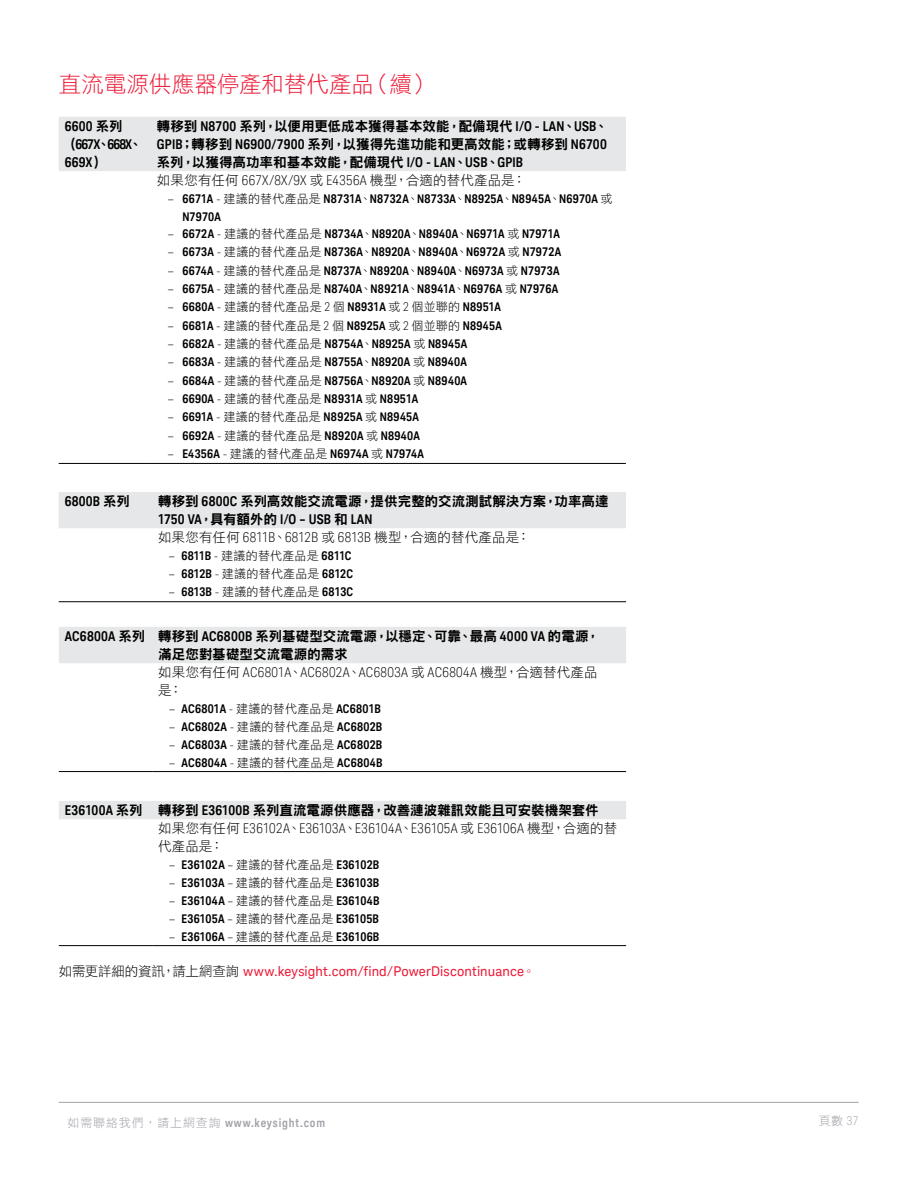
<style>
.page{position:relative;width:918px;height:1188px;background:#fff}
.page>*{position:absolute;margin:0;border:0;box-sizing:border-box;transform-origin:0 0}
.t1{font:22.5px "DF Hei Std W3";color:#ed1936}
.t2{font:13.5px/18px "DF Hei Std W9";color:#000;text-align:justify}
.t3{font:300 condensed 13.5px "Keysight Sans";letter-spacing:.02em;color:#000}
.t4{font:13.5px "DF Hei Std W3";letter-spacing:.01em;color:#000}
.t5{font:13.5px "Keysight Sans";letter-spacing:.01em;color:#ed1936}
.t6{font:700 13.5px "Keysight Sans Condensed";letter-spacing:.01em;color:#000}
.t7{font:700 13.5px/18px "Keysight Sans Condensed";letter-spacing:-.035em;color:#000}
.t8{font:700 12px/18px "Keysight Sans Condensed";letter-spacing:.015em;color:#000}
.t9{font:700 12px "Keysight Sans Condensed";letter-spacing:.07em;color:#a4a1a9}
.t10{font:700 12px "Keysight Sans Condensed";letter-spacing:-.02em;color:#000}
.t11{font:12px "DF Hei Std W3";color:#a4a1a9}
.s1{font-family:"DF Hei Std W9";font-weight:400}
.s2{font-family:"Keysight Sans Condensed";font-weight:700}
.s3{font-family:"Keysight Sans";font-weight:300;font-stretch:condensed}
.s4{font-family:"Keysight Sans";font-weight:300}
.s5{font-family:"DF Hei Std W3";font-weight:400}
.s6{font-family:"DF Hei Std W3";font-weight:400;font-stretch:normal}
.s7{font-family:"DF Hei Std W3";color:#000}
.s8{font-family:"DF Hei Std W3"}
</style>
<div class="page">
<hr style="left:59px;top:1102px;width:800px;height:1px;background:#a4a1a9">
<div style="left:59px;top:117px;width:567px;height:54px;background:#e6e7e8"></div>
<hr style="left:59px;top:463px;width:92px;height:1px;background:#000">
<hr style="left:151px;top:463px;width:475px;height:1px;background:#000">
<div style="left:59px;top:492px;width:567px;height:36px;background:#e6e7e8"></div>
<hr style="left:59px;top:601px;width:93px;height:1px;background:#000">
<hr style="left:152px;top:601px;width:474px;height:1px;background:#000">
<div style="left:59px;top:627px;width:567px;height:36px;background:#e6e7e8"></div>
<hr style="left:59px;top:771px;width:93px;height:1px;background:#000">
<hr style="left:152px;top:771px;width:474px;height:1px;background:#000">
<div style="left:59px;top:801px;width:567px;height:18px;background:#e6e7e8"></div>
<hr style="left:59px;top:945px;width:93px;height:1px;background:#000">
<hr style="left:152px;top:945px;width:474px;height:1px;background:#000">
<h1 class="t1" style="left:59px;top:72px;width:376px">直流電源供應器停產和替代產品（續）</h1>
<p class="t7" style="left:65px;top:117px;width:79px">6600 <span class="s1">系列（</span>667X<span class="s1">、</span>668X<span class="s1">、<br></span>669X<span class="s1">）</span></p>
<p class="t2" style="left:157px;top:117px;width:453px">轉移到 <span class="s2">N8700</span> 系列，以便用更低成本獲得基本效能，配備現代 <span class="s2">I/O - LAN</span>、<span class="s2">USB</span>、<span class="s2">GPIB</span>；轉移到 <span class="s2">N6900/7900</span> 系列，以獲得先進功能和更高效能；或轉移到 <span class="s2">N6700</span>系列，以獲得高功率和基本效能，配備現代 <span class="s2">I/O - LAN</span>、<span class="s2">USB</span>、<span class="s2">GPIB</span></p>
<p class="t4" style="left:157px;top:173px;width:370px">如果您有任何 <span class="s3">667X/8X/9X</span> 或 <span class="s3">E4356A</span> 機型，合適的替代產品是：</p>
<p class="t8" style="left:182px;top:189px;width:432px;text-indent:-15px"><span class="s4">–</span> 6671A <span class="s3">-</span> <span class="s5">建議的替代產品是</span> N8731A<span class="s5">、</span>N8732A<span class="s5">、</span>N8733A<span class="s5">、</span>N8925A<span class="s5">、</span>N8945A<span class="s5">、</span>N6970A <span class="s5">或<br></span>N7970A</p>
<p class="t8" style="left:168px;top:225px;width:394px"><span class="s4">–</span> 6672A <span class="s3">-</span> <span class="s5">建議的替代產品是</span> N8734A<span class="s5">、</span>N8920A<span class="s5">、</span>N8940A<span class="s5">、</span>N6971A <span class="s5">或</span> N7971A</p>
<p class="t8" style="left:168px;top:243px;width:395px"><span class="s4">–</span> 6673A <span class="s3">-</span> <span class="s5">建議的替代產品是</span> N8736A<span class="s5">、</span>N8920A<span class="s5">、</span>N8940A<span class="s5">、</span>N6972A <span class="s5">或</span> N7972A</p>
<p class="t8" style="left:168px;top:261px;width:393px"><span class="s4">–</span> 6674A <span class="s3">-</span> <span class="s5">建議的替代產品是</span> N8737A<span class="s5">、</span>N8920A<span class="s5">、</span>N8940A<span class="s5">、</span>N6973A <span class="s5">或</span> N7973A</p>
<p class="t8" style="left:168px;top:280px;width:392px"><span class="s4">–</span> 6675A <span class="s3">-</span> <span class="s5">建議的替代產品是</span> N8740A<span class="s5">、</span>N8921A<span class="s5">、</span>N8941A<span class="s5">、</span>N6976A <span class="s5">或</span> N7976A</p>
<p class="t8" style="left:168px;top:298px;width:335px"><span class="s4">–</span> 6680A <span class="s3">-</span> <span class="s5">建議的替代產品是</span> <span class="s3">2</span> <span class="s5">個</span> N8931A <span class="s5">或</span> <span class="s3">2</span> <span class="s5">個並聯的</span> N8951A</p>
<p class="t8" style="left:168px;top:316px;width:336px"><span class="s4">–</span> 6681A <span class="s3">-</span> <span class="s5">建議的替代產品是</span> <span class="s3">2</span> <span class="s5">個</span> N8925A <span class="s5">或</span> <span class="s3">2</span> <span class="s5">個並聯的</span> N8945A</p>
<p class="t8" style="left:168px;top:335px;width:301px"><span class="s4">–</span> 6682A <span class="s3">-</span> <span class="s5">建議的替代產品是</span> N8754A<span class="s5">、</span>N8925A <span class="s5">或</span> N8945A</p>
<p class="t8" style="left:168px;top:353px;width:301px"><span class="s4">–</span> 6683A <span class="s3">-</span> <span class="s5">建議的替代產品是</span> N8755A<span class="s5">、</span>N8920A <span class="s5">或</span> N8940A</p>
<p class="t8" style="left:167px;top:371px;width:301px"><span class="s4">–</span> 6684A <span class="s3">-</span> <span class="s5">建議的替代產品是</span> N8756A<span class="s5">、</span>N8920A <span class="s5">或</span> N8940A</p>
<p class="t8" style="left:167px;top:390px;width:252px"><span class="s4">–</span> 6690A <span class="s3">-</span> <span class="s5">建議的替代產品是</span> N8931A <span class="s5">或</span> N8951A</p>
<p class="t8" style="left:167px;top:408px;width:253px"><span class="s4">–</span> 6691A <span class="s3">-</span> <span class="s5">建議的替代產品是</span> N8925A <span class="s5">或</span> N8945A</p>
<p class="t8" style="left:167px;top:426px;width:254px"><span class="s4">–</span> 6692A <span class="s3">-</span> <span class="s5">建議的替代產品是</span> N8920A <span class="s5">或</span> N8940A</p>
<p class="t8" style="left:167px;top:445px;width:258px"><span class="s4">–</span> E4356A <span class="s3">-</span> <span class="s5">建議的替代產品是</span> N6974A <span class="s5">或</span> N7974A</p>
<p class="t6" style="left:65px;top:493px;width:67px">6800B <span class="s1">系列</span></p>
<p class="t2" style="left:158px;top:492px;width:452px">轉移到 <span class="s2">6800C</span> 系列高效能交流電源，提供完整的交流測試解決方案，功率高達</p>
<p class="t6" style="left:158px;top:511px;width:216px">1750 VA<span class="s1">，具有額外的</span> I/O – USB <span class="s1">和</span> LAN</p>
<p class="t4" style="left:158px;top:530px;width:374px">如果您有任何 <span class="s3">6811B</span>、<span class="s3">6812B</span> 或 <span class="s3">6813B</span> 機型，合適的替代產品是：</p>
<p class="t10" style="left:169px;top:548px;width:185px"><span class="s4">–</span> 6811B <span class="s3">-</span> <span class="s5">建議的替代產品是</span> 6811C</p>
<p class="t8" style="left:169px;top:565px;width:186px"><span class="s4">–</span> 6812B <span class="s3">-</span> <span class="s5">建議的替代產品是</span> 6812C</p>
<p class="t8" style="left:169px;top:583px;width:186px"><span class="s4">–</span> 6813B <span class="s3">-</span> <span class="s5">建議的替代產品是</span> 6813C</p>
<p class="t2" style="left:158px;top:627px;width:443px;text-indent:-93px"><span class="s2">AC6800A</span> 系列 轉移到 <span class="s2">AC6800B</span> 系列基礎型交流電源，以穩定、可靠、最高 <span class="s2">4000 VA</span> 的電源，滿足您對基礎型交流電源的需求</p>
<p class="t3" style="left:158px;top:665px;width:441px"><span class="s6">如果您有任何</span> AC6801A<span class="s6">、</span>AC6802A<span class="s6">、</span>AC6803A <span class="s6">或</span> AC6804A <span class="s6">機型，合適替代產品</span></p>
<p class="t4" style="left:158px;top:683px;width:26px">是：</p>
<p class="t8" style="left:169px;top:699px;width:214px"><span class="s4">–</span> AC6801A <span class="s3">-</span> <span class="s5">建議的替代產品是</span> AC6801B</p>
<p class="t8" style="left:169px;top:718px;width:215px"><span class="s4">–</span> AC6802A <span class="s3">-</span> <span class="s5">建議的替代產品是</span> AC6802B</p>
<p class="t8" style="left:169px;top:736px;width:215px"><span class="s4">–</span> AC6803A <span class="s3">-</span> <span class="s5">建議的替代產品是</span> AC6802B</p>
<p class="t8" style="left:169px;top:754px;width:215px"><span class="s4">–</span> AC6804A <span class="s3">-</span> <span class="s5">建議的替代產品是</span> AC6804B</p>
<p class="t2" style="left:65px;top:801px;width:535px"><span class="s2">E36100A</span> 系列 轉移到 <span class="s2">E36100B</span> 系列直流電源供應器，改善漣波雜訊效能且可安裝機架套件</p>
<p class="t3" style="left:158px;top:821px;width:461px"><span class="s6">如果您有任何</span> E36102A<span class="s6">、</span>E36103A<span class="s6">、</span>E36104A<span class="s6">、</span>E36105A <span class="s6">或</span> E36106A <span class="s6">機型，合適的替</span></p>
<p class="t4" style="left:158px;top:839px;width:67px">代產品是：</p>
<p class="t8" style="left:169px;top:855px;width:212px"><span class="s4">–</span> E36102A <span class="s3">–</span> <span class="s5">建議的替代產品是</span> E36102B</p>
<p class="t8" style="left:169px;top:874px;width:212px"><span class="s4">–</span> E36103A <span class="s3">–</span> <span class="s5">建議的替代產品是</span> E36103B</p>
<p class="t8" style="left:169px;top:892px;width:212px"><span class="s4">–</span> E36104A <span class="s3">–</span> <span class="s5">建議的替代產品是</span> E36104B</p>
<p class="t8" style="left:169px;top:910px;width:212px"><span class="s4">–</span> E36105A <span class="s3">–</span> <span class="s5">建議的替代產品是</span> E36105B</p>
<p class="t8" style="left:169px;top:928px;width:212px"><span class="s4">–</span> E36106A <span class="s3">–</span> <span class="s5">建議的替代產品是</span> E36106B</p>
<p class="t5" style="left:59px;top:963px;width:478px"><span class="s7">如需更詳細的資訊，請上網查詢</span> www.keysight.com/find/PowerDiscontinuance<span class="s8">。</span></p>
<p class="t9" style="left:68px;top:1115px;width:259px"><span class="s5">如需聯絡我們，請上網查詢</span> www.keysight.com</p>
<p class="t11" style="left:819px;top:1114px;width:41px">頁數 <span class="s3">37</span></p>
</div>
